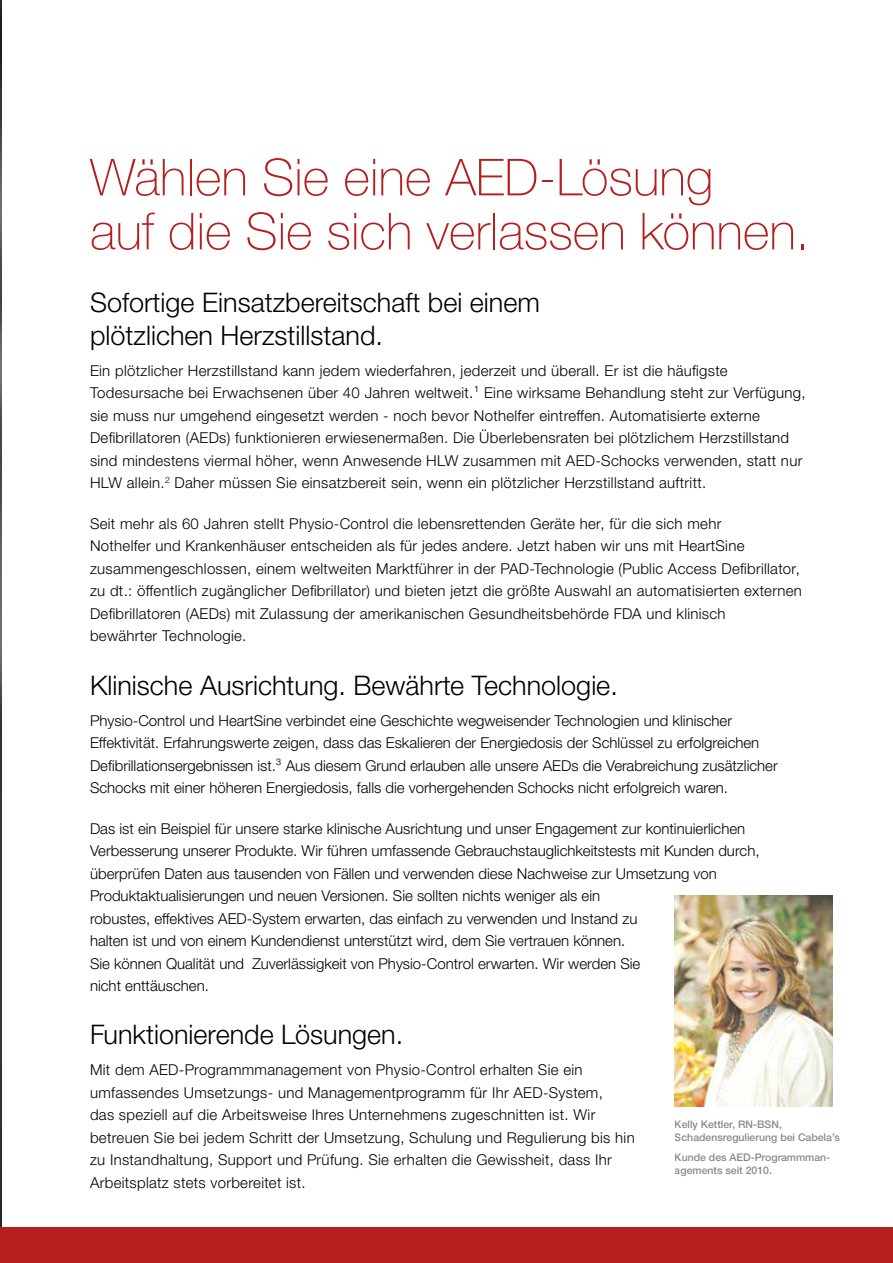
<style>
.page{position:relative;width:893px;height:1263px;background:#fff}
.page>*{position:absolute;margin:0;border:0;box-sizing:border-box;transform-origin:0 0}
.t1{font:100 51px/54px "Helvetica Neue LTW1 G";color:#b5201f}
.t2{font:300 27px/33px "Helvetica Neue LTW1 G";color:#000}
.t3{font:300 15px/22.5px "Helvetica Neue LTW1 G";letter-spacing:.02em;color:#000}
.t4{font:300 15px/22.5px "Helvetica Neue LTW1 G";color:#000}
.t5{font:500 10.5px/13.5px "Helvetica Neue LTW1 G";color:#6a6c6c}
</style>
<div class="page">
<img style="left:0;top:0;width:1px;height:1228px">
<img style="left:675px;top:895px;width:157px;height:211px">
<hr style="left:0;top:1228px;width:2px;height:35px;background:#b5201f">
<div style="left:2px;top:1228px;width:891px;height:35px;background:#b5201f"></div>
<h1 class="t1" style="left:90px;top:150px;width:722px">Wählen Sie eine AED-Lösung<br>auf die Sie sich verlassen können.</h1>
<h2 class="t2" style="left:90px;top:285px;width:451px">Sofortige Einsatzbereitschaft bei einem plötzlichen Herzstillstand.</h2>
<p class="t3" style="left:90px;top:359px;width:717px">Ein plötzlicher Herzstillstand kann jedem wiederfahren, jederzeit und überall. Er ist die häufigste Todesursache bei Erwachsenen über 40 Jahren weltweit.¹ Eine wirksame Behandlung steht zur Verfügung, sie muss nur umgehend eingesetzt werden - noch bevor Nothelfer eintreffen. Automatisierte externe Defibrillatoren (AEDs) funktionieren erwiesenermaßen. Die Überlebensraten bei plötzlichem Herzstillstand sind mindestens viermal höher, wenn Anwesende HLW zusammen mit AED-Schocks verwenden, statt nur HLW allein.<sup>2</sup> Daher müssen Sie einsatzbereit sein, wenn ein plötzlicher Herzstillstand auftritt.</p>
<p class="t3" style="left:90px;top:512px;width:713px">Seit mehr als 60 Jahren stellt Physio-Control die lebensrettenden Geräte her, für die sich mehr<br>Nothelfer und Krankenhäuser entscheiden als für jedes andere. Jetzt haben wir uns mit HeartSine zusammengeschlossen, einem weltweiten Marktführer in der PAD-Technologie (Public Access Defibrillator, zu dt.: öffentlich zugänglicher Defibrillator) und bieten jetzt die größte Auswahl an automatisierten externen Defibrillatoren (AEDs) mit Zulassung der amerikanischen Gesundheitsbehörde FDA und klinisch<br>bewährter Technologie.</p>
<h2 class="t2" style="left:90px;top:668px;width:529px">Klinische Ausrichtung. Bewährte Technologie.</h2>
<p class="t4" style="left:90px;top:709px;width:689px">Physio-Control und HeartSine verbindet eine Geschichte wegweisender Technologien und klinischer Effektivität. Erfahrungswerte zeigen, dass das Eskalieren der Energiedosis der Schlüssel zu erfolgreichen Defibrillationsergebnissen ist.³ Aus diesem Grund erlauben alle unsere AEDs die Verabreichung zusätzlicher Schocks mit einer höheren Energiedosis, falls die vorhergehenden Schocks nicht erfolgreich waren.</p>
<p class="t4" style="left:90px;top:817px;width:671px">Das ist ein Beispiel für unsere starke klinische Ausrichtung und unser Engagement zur kontinuierlichen Verbesserung unserer Produkte. Wir führen umfassende Gebrauchstauglichkeitstests mit Kunden durch, überprüfen Daten aus tausenden von Fällen und verwenden diese Nachweise zur Umsetzung von Produktaktualisierungen und neuen Versionen. Sie sollten nichts weniger als ein<br>robustes, effektives AED-System erwarten, das einfach zu verwenden und Instand zu<br>halten ist und von einem Kundendienst unterstützt wird, dem Sie vertrauen können.<br>Sie können Qualität und Zuverlässigkeit von Physio-Control erwarten. Wir werden Sie<br>nicht enttäuschen.</p>
<h2 class="t2" style="left:90px;top:1018px;width:315px">Funktionierende Lösungen.</h2>
<p class="t3" style="left:90px;top:1059px;width:546px">Mit dem AED-Programmmanagement von Physio-Control erhalten Sie ein umfassendes Umsetzungs- und Managementprogramm für Ihr AED-System,<br>das speziell auf die Arbeitsweise Ihres Unternehmens zugeschnitten ist. Wir betreuen Sie bei jedem Schritt der Umsetzung, Schulung und Regulierung bis hin zu Instandhaltung, Support und Prüfung. Sie erhalten die Gewissheit, dass Ihr Arbeitsplatz stets vorbereitet ist.</p>
<p class="t5" style="left:675px;top:1117px;width:167px">Kelly Kettler, RN-BSN,<br>Schadensregulierung bei Cabela’s</p>
<p class="t5" style="left:675px;top:1150px;width:157px">Kunde des AED-Programmman&shy;agements seit 2010.</p>
</div>
